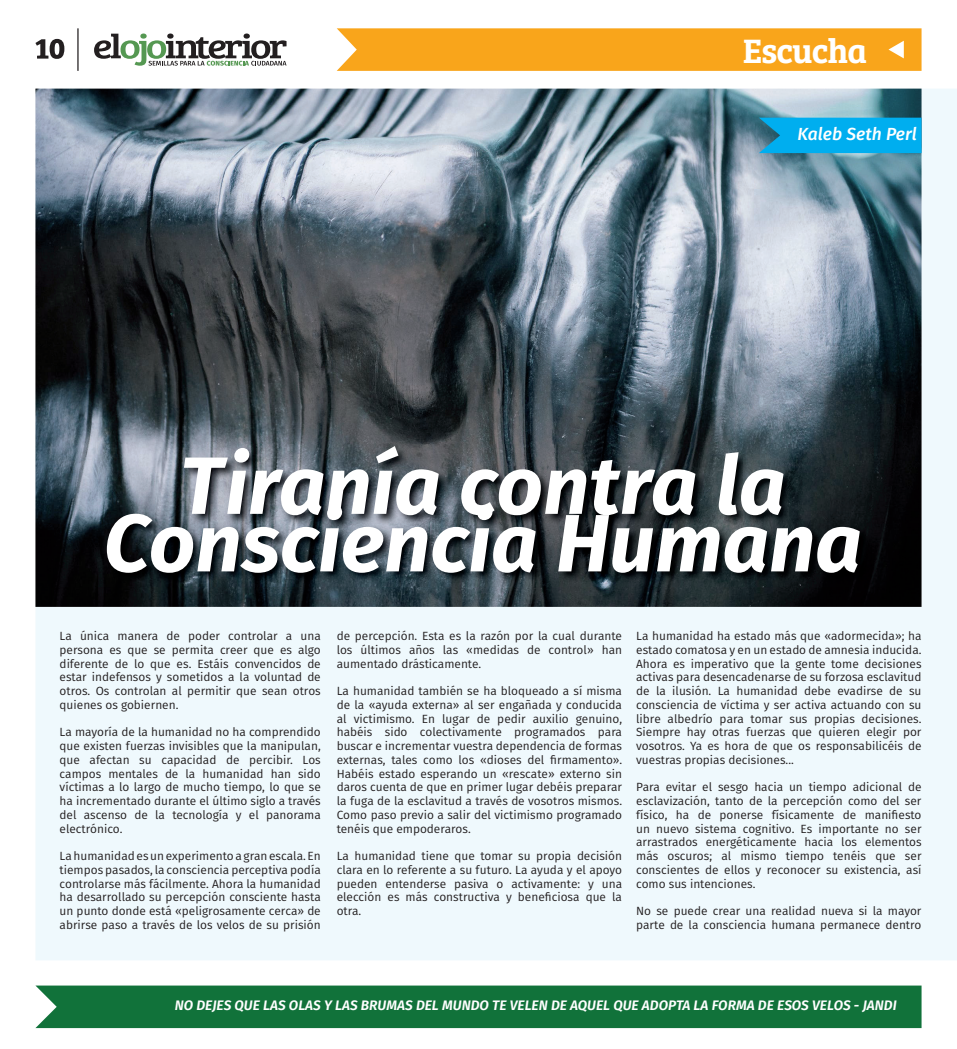
<style>
.page{position:relative;width:957px;height:1049px;background:#fff}
.page>*{position:absolute;margin:0;border:0;box-sizing:border-box;transform-origin:0 0}
.t1{font:italic 700 81.25px/57.5px "Fira Sans";color:#fff;text-align:center}
.t2{font:600 35px "Bree Serif";letter-spacing:-.025em;color:#fff}
.t3{font:italic 500 17.5px "Fira Sans";color:#fff}
.t4{font:italic 600 13.75px "Fira Sans";color:#fff}
.t5{font:11.88px/13.8px "Fira Sans";color:#231f20;text-align:justify}
</style>
<div class="page">
<svg style="left:94px;top:34px;width:192px;height:32px"></svg>
<hr style="left:77px;top:28px;width:2px;height:43px;background:#231f20">
<div style="left:35px;top:985px;width:886px;height:43px;background:#11723a"></div>
<svg style="left:337px;top:28px;width:584px;height:43px"></svg>
<div style="left:36px;top:89px;width:921px;height:871px;background:#eff9fd"></div>
<img style="left:35px;top:89px;width:886px;height:518px">
<img style="left:105px;top:445px;width:766px;height:139px">
<div style="left:759px;top:118px;width:162px;height:35px;background:#00aeef"></div>
<svg style="left:35px;top:39px;width:29px;height:20px"></svg>
<h2 class="t2" style="left:743px;top:24px;width:126px">Escucha</h2>
<h3 class="t3" style="left:797px;top:122px;width:121px">Kaleb Seth Perl</h3>
<h1 class="t1" style="left:104px;top:457px;width:759px">Tiranía contra la<br>Consciencia Humana</h1>
<p class="t5" style="left:60px;top:629px;width:263px">La única manera de poder controlar a una persona es que se permita creer que es algo diferente de lo que es. Estáis convencidos de estar indefensos y sometidos a la voluntad de otros. Os controlan al permitir que sean otros quienes os gobiernen.</p>
<p class="t5" style="left:60px;top:725px;width:263px">La mayoría de la humanidad no ha comprendido que existen fuerzas invisibles que la manipulan, que afectan su capacidad de percibir. Los campos mentales de la humanidad han sido víctimas a lo largo de mucho tiempo, lo que se ha incrementado durante el último siglo a través del ascenso de la tecnología y el panorama electrónico.</p>
<p class="t5" style="left:60px;top:849px;width:263px">La humanidad es un experimento a gran escala. En tiempos pasados, la consciencia perceptiva podía controlarse más fácilmente. Ahora la humanidad ha desarrollado su percepción consciente hasta un punto donde está «peligrosamente cerca» de abrirse paso a través de los velos de su prisión</p>
<p class="t5" style="left:337px;top:629px;width:287px">de percepción. Esta es la razón por la cual durante los últimos años las «medidas de control» han aumentado drásticamente.</p>
<p class="t5" style="left:337px;top:684px;width:287px">La humanidad también se ha bloqueado a sí misma de la «ayuda externa» al ser engañada y conducida al victimismo. En lugar de pedir auxilio genuino, habéis sido colectivamente programados para buscar e incrementar vuestra dependencia de formas externas, tales como los «dioses del firmamento».<br>Habéis estado esperando un «rescate» externo sin daros cuenta de que en primer lugar debéis preparar la fuga de la esclavitud a través de vosotros mismos.<br>Como paso previo a salir del victimismo programado tenéis que empoderaros.</p>
<p class="t5" style="left:337px;top:849px;width:287px">La humanidad tiene que tomar su propia decisión clara en lo referente a su futuro. La ayuda y el apoyo pueden entenderse pasiva o activamente: y una elección es más constructiva y beneficiosa que la otra.</p>
<p class="t5" style="left:636px;top:629px;width:287px">La humanidad ha estado más que «adormecida»; ha estado comatosa y en un estado de amnesia inducida.<br>Ahora es imperativo que la gente tome decisiones activas para desencadenarse de su forzosa esclavitud de la ilusión. La humanidad debe evadirse de su consciencia de víctima y ser activa actuando con su libre albedrío para tomar sus propias decisiones.<br>Siempre hay otras fuerzas que quieren elegir por vosotros. Ya es hora de que os responsabilicéis de vuestras propias decisiones...</p>
<p class="t5" style="left:636px;top:780px;width:287px">Para evitar el sesgo hacia un tiempo adicional de esclavización, tanto de la percepción como del ser físico, ha de ponerse físicamente de manifiesto un nuevo sistema cognitivo. Es importante no ser arrastrados energéticamente hacia los elementos más oscuros; al mismo tiempo tenéis que ser conscientes de ellos y reconocer su existencia, así como sus intenciones.</p>
<p class="t5" style="left:636px;top:904px;width:287px">No se puede crear una realidad nueva si la mayor parte de la consciencia humana permanece dentro</p>
<p class="t4" style="left:175px;top:996px;width:723px">NO DEJES QUE LAS OLAS Y LAS BRUMAS DEL MUNDO TE VELEN DE AQUEL QUE ADOPTA LA FORMA DE ESOS VELOS - JANDI</p>
</div>
